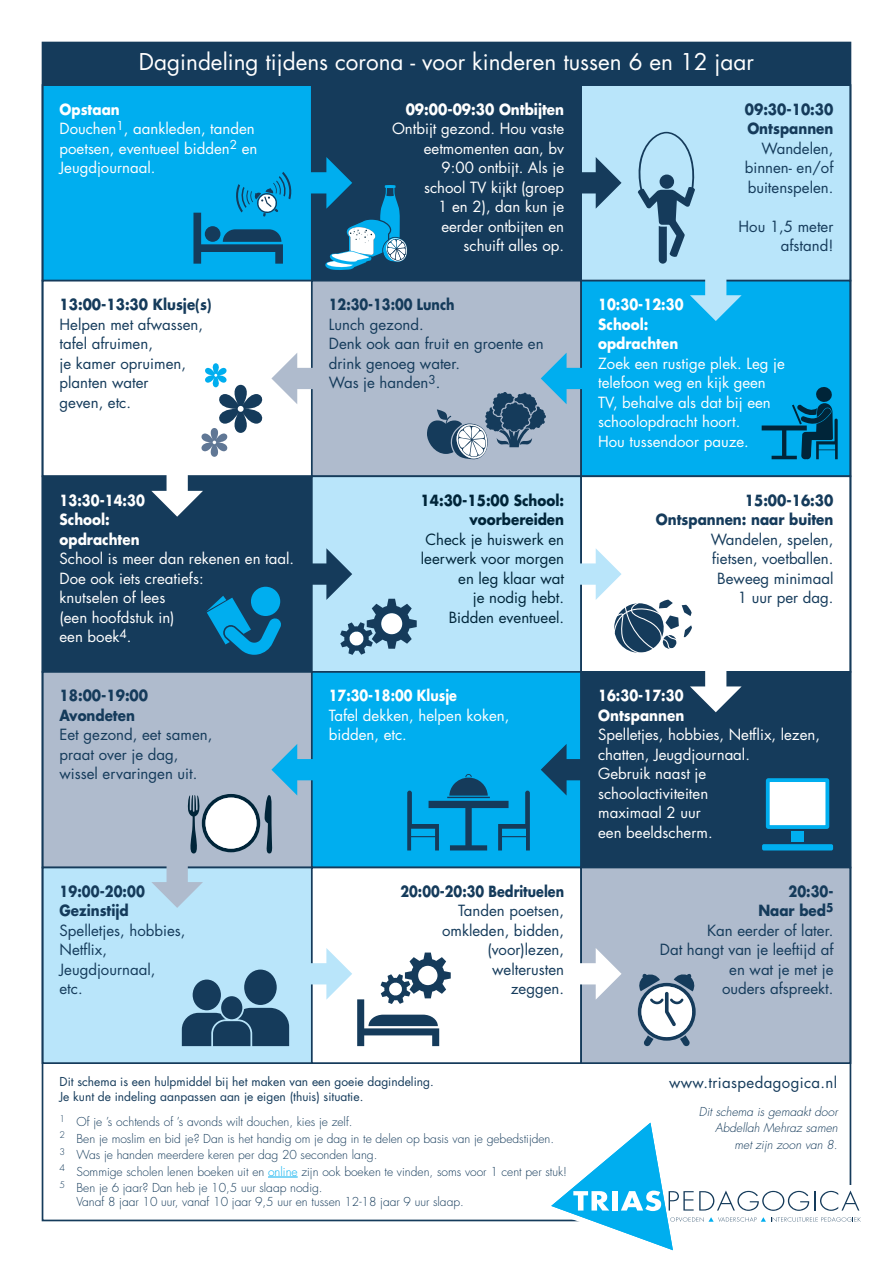
<style>
.page{position:relative;width:893px;height:1263px;background:#fff}
.page>*{position:absolute;margin:0;border:0;box-sizing:border-box;transform-origin:0 0}
.t1{font:22.5px "Futura Std";color:#fff}
.t2{font:15px/19.5px "Futura Std";color:#fff}
.t3{font:15px/19.5px "Futura Std";color:#153b5b}
.t4{font:700 15px/19.5px "Futura Std";color:#153b5b;scale:.9 1}
.t5{font:700 15px/19.5px "Futura Std";color:#fff;scale:.86 1}
.t6{font:15px/19.5px "Futura Std";color:#002539;text-align:right}
.t7{font:700 15px "Futura Std";color:#153b5b;scale:.85 1}
.t8{font:700 15px/19.5px "Futura Std";color:#002539;text-align:right;scale:.9 1}
.t9{font:15px "Futura Std";letter-spacing:.025em;color:#153b5b}
.t10{font:700 15px/19.5px "Futura Std";color:#153b5b;scale:.86 1}
.t11{font:700 15px "Futura Std";color:#fff;scale:.9 1}
.t12{font:700 15px "Futura Std";color:#fff;scale:.85 1}
.t13{font:300 12px/16.5px "Futura Std";color:#153b5b}
.t14{font:12px/15px "Futura Std";color:#153b5b}
.t15{font:italic 300 12px/16.5px "Futura Std";color:#153b5b;text-align:right}
.s1{font-weight:700}
.s2{color:#00aeef}
</style>
<div class="page">
<div style="left:43px;top:43px;width:807px;height:42px;background:#153b5b"></div>
<div style="left:42px;top:84px;width:271px;height:197px;background:#00aeef"></div>
<div style="left:311px;top:84px;width:271px;height:197px;background:#153b5b"></div>
<div style="left:580px;top:84px;width:271px;height:197px;background:#b9e5fa;border:2px solid #153b5b"></div>
<div style="left:42px;top:280px;width:271px;height:197px;background:#fff;border:2px solid #153b5b"></div>
<div style="left:311px;top:280px;width:271px;height:197px;background:#afbbcd;border:2px solid #153b5b"></div>
<div style="left:580px;top:280px;width:271px;height:197px;background:#00aeef;border:2px solid #153b5b"></div>
<div style="left:42px;top:475px;width:271px;height:198px;background:#153b5b"></div>
<div style="left:311px;top:475px;width:271px;height:198px;background:#b9e5fa;border:2px solid #153b5b"></div>
<div style="left:580px;top:475px;width:271px;height:198px;background:#fff;border:2px solid #153b5b"></div>
<div style="left:42px;top:671px;width:271px;height:197px;background:#afbbcd;border:2px solid #153b5b"></div>
<div style="left:311px;top:671px;width:271px;height:197px;background:#00aeef;border:2px solid #153b5b"></div>
<div style="left:580px;top:671px;width:271px;height:197px;background:#153b5b"></div>
<div style="left:42px;top:867px;width:271px;height:197px;background:#b9e5fa;border:2px solid #153b5b"></div>
<div style="left:311px;top:867px;width:271px;height:197px;background:#fff;border:2px solid #153b5b"></div>
<div style="left:580px;top:867px;width:271px;height:197px;background:#afbbcd;border:2px solid #153b5b"></div>
<svg style="left:579px;top:157px;width:42px;height:52px"></svg>
<svg style="left:579px;top:948px;width:42px;height:52px"></svg>
<svg style="left:541px;top:744px;width:42px;height:51px"></svg>
<hr style="left:268px;top:1177px;width:30px;height:1px;background:#00aeef">
<svg style="left:193px;top:157px;width:214px;height:113px"></svg>
<svg style="left:637px;top:132px;width:105px;height:189px"></svg>
<svg style="left:762px;top:387px;width:76px;height:72px"></svg>
<svg style="left:427px;top:353px;width:156px;height:106px"></svg>
<svg style="left:151px;top:353px;width:184px;height:164px"></svg>
<div style="left:251px;top:587px;width:29px;height:29px;background:#00aeef;border-radius:50%"></div>
<svg style="left:206px;top:596px;width:75px;height:59px"></svg>
<svg style="left:310px;top:548px;width:107px;height:107px"></svg>
<svg style="left:558px;top:548px;width:184px;height:164px"></svg>
<div style="left:766px;top:778px;width:63px;height:51px;background:linear-gradient(to right,#00aeef,#00aeef);border-radius:3px"></div>
<div style="left:770px;top:782px;width:55px;height:43px;background:#fff"></div>
<div style="left:791px;top:831px;width:13px;height:11px;background:#00aeef"></div>
<div style="left:762px;top:844px;width:71px;height:6px;background:#00aeef;border-radius:2px"></div>
<svg style="left:407px;top:774px;width:123px;height:76px"></svg>
<svg style="left:151px;top:744px;width:184px;height:164px"></svg>
<svg style="left:638px;top:973px;width:58px;height:73px"></svg>
<svg style="left:182px;top:948px;width:269px;height:98px"></svg>
<div style="left:221px;top:996px;width:21px;height:23px;background:#153b5b;border-radius:50%"></div>
<svg style="left:541px;top:1113px;width:320px;height:138px"></svg>
<hr style="left:43px;top:84px;width:807px;height:2px;background:#153b5b">
<h1 class="t1" style="left:139px;top:47px;width:617px">Dagindeling tijdens corona - voor kinderen tussen 6 en 12 jaar</h1>
<p class="t2" style="left:60px;top:99px;width:200px"><span class="s1">Opstaan<br></span>Douchen<sup>1</sup>, aankleden, tanden poetsen, eventueel bidden<sup>2</sup> en<br>Jeugdjournaal.</p>
<p class="t11" style="left:406px;top:99px;width:178px">09:00-09:30 Ontbijten</p>
<p class="t2" style="left:392px;top:119px;width:174px;text-align:right">Ontbijt gezond. Hou vaste eetmomenten aan, bv<br>9:00 ontbijt. Als je<br>school TV kijkt (groep<br>1 en 2), dan kun je<br>eerder ontbijten en<br>schuift alles op.</p>
<p class="t4" style="left:745px;top:99px;width:100px">09:30-10:30<br>Ontspannen</p>
<p class="t3" style="left:745px;top:138px;width:90px;text-align:justify;text-indent:17px">Wandelen, binnen- en/of buitenspelen.</p>
<p class="t3" style="left:739px;top:216px;width:96px;text-align:right">Hou 1,5 meter afstand!</p>
<p class="t4" style="left:60px;top:295px;width:171px">13:00-13:30 Klusje(s)</p>
<p class="t3" style="left:60px;top:314px;width:145px">Helpen met afwassen, tafel afruimen,<br>je kamer opruimen, planten water<br>geven, etc.</p>
<p class="t5" style="left:60px;top:490px;width:101px">13:30-14:30<br>School: opdrachten</p>
<p class="t2" style="left:60px;top:549px;width:236px">School is meer dan rekenen en taal.<br>Doe ook iets creatiefs:<br>knutselen of lees<br>(een hoofdstuk in)<br>een boek<sup>4</sup>.</p>
<p class="t4" style="left:60px;top:686px;width:100px">18:00-19:00<br>Avondeten</p>
<p class="t3" style="left:60px;top:725px;width:154px">Eet gezond, eet samen, praat over je dag, wissel ervaringen uit.</p>
<p class="t7" style="left:329px;top:294px;width:150px">12:30-13:00 Lunch</p>
<p class="t3" style="left:329px;top:314px;width:216px">Lunch gezond.<br>Denk ook aan fruit en groente en drink genoeg water.<br>Was je handen<sup>3</sup>.</p>
<p class="t8" style="left:420px;top:490px;width:161px">14:30-15:00 School: voorbereiden</p>
<p class="t6" style="left:421px;top:530px;width:145px">Check je huiswerk en leerwerk voor morgen en leg klaar wat<br>je nodig hebt.<br>Bidden eventueel.</p>
<p class="t12" style="left:329px;top:686px;width:152px">17:30-18:00 Klusje</p>
<p class="t2" style="left:329px;top:706px;width:182px">Tafel dekken, helpen koken, bidden, etc.</p>
<p class="t10" style="left:60px;top:881px;width:101px">19:00-20:00<br>Gezinstijd</p>
<p class="t3" style="left:60px;top:921px;width:127px">Spelletjes, hobbies,<br>Netflix,<br>Jeugdjournaal,<br>etc.</p>
<p class="t7" style="left:400px;top:881px;width:194px">20:00-20:30 Bedrituelen</p>
<p class="t3" style="left:442px;top:901px;width:124px;text-align:right">Tanden poetsen, omkleden, bidden, (voor)lezen, welterusten zeggen.</p>
<p class="t14" style="left:60px;top:1074px;width:376px">Dit schema is een hulpmiddel bij het maken van een goeie dagindeling.<br>Je kunt de indeling aanpassen aan je eigen (thuis) situatie.</p>
<p class="t13" style="left:60px;top:1114px;width:509px"><sup>1</sup> Of je ’s ochtends of ’s avonds wilt douchen, kies je zelf.<br><sup>2</sup> Ben je moslim en bid je? Dan is het handig om je dag in te delen op basis van je gebedstijden.<br><sup>3</sup> Was je handen meerdere keren per dag 20 seconden lang.<br><sup>4</sup> Sommige scholen lenen boeken uit en <span class="s2">online</span> zijn ook boeken te vinden, soms voor 1 cent per stuk!<br><sup>5</sup> Ben je 6 jaar? Dan heb je 10,5 uur slaap nodig.</p>
<p class="t13" style="left:77px;top:1193px;width:389px">Vanaf 8 jaar 10 uur, vanaf 10 jaar 9,5 uur en tussen 12-18 jaar 9 uur slaap.</p>
<p class="t5" style="left:598px;top:295px;width:101px">10:30-12:30<br>School: opdrachten</p>
<p class="t2" style="left:598px;top:353px;width:188px">Zoek een rustige plek. Leg je telefoon weg en kijk geen<br>TV, behalve als dat bij een schoolopdracht hoort.<br>Hou tussendoor pauze.</p>
<p class="t4" style="left:656px;top:490px;width:199px;text-align:right">15:00-16:30<br>Ontspannen: naar buiten</p>
<p class="t3" style="left:711px;top:530px;width:124px;text-align:right">Wandelen, spelen, fietsen, voetballen.<br>Beweeg minimaal<br>1 uur per dag.</p>
<p class="t5" style="left:598px;top:686px;width:102px">16:30-17:30<br>Ontspannen</p>
<p class="t2" style="left:598px;top:725px;width:223px">Spelletjes, hobbies, Netflix, lezen, chatten, Jeugdjournaal.<br>Gebruik naast je schoolactiviteiten<br>maximaal 2 uur<br>een beeldscherm.</p>
<p class="t3" style="left:660px;top:882px;width:175px;text-align:right"><span class="s1">20:30-<br>Naar bed</span><sup>5<br></sup>Kan eerder of later.<br>Dat hangt van je leeftijd af en wat je met je<br>ouders afspreekt.</p>
<p class="t9" style="left:669px;top:1073px;width:170px">www.triaspedagogica.nl</p>
<p class="t15" style="left:699px;top:1103px;width:140px">Dit schema is gemaakt door<br>Abdellah Mehraz samen met zijn zoon van 8.</p>
</div>
